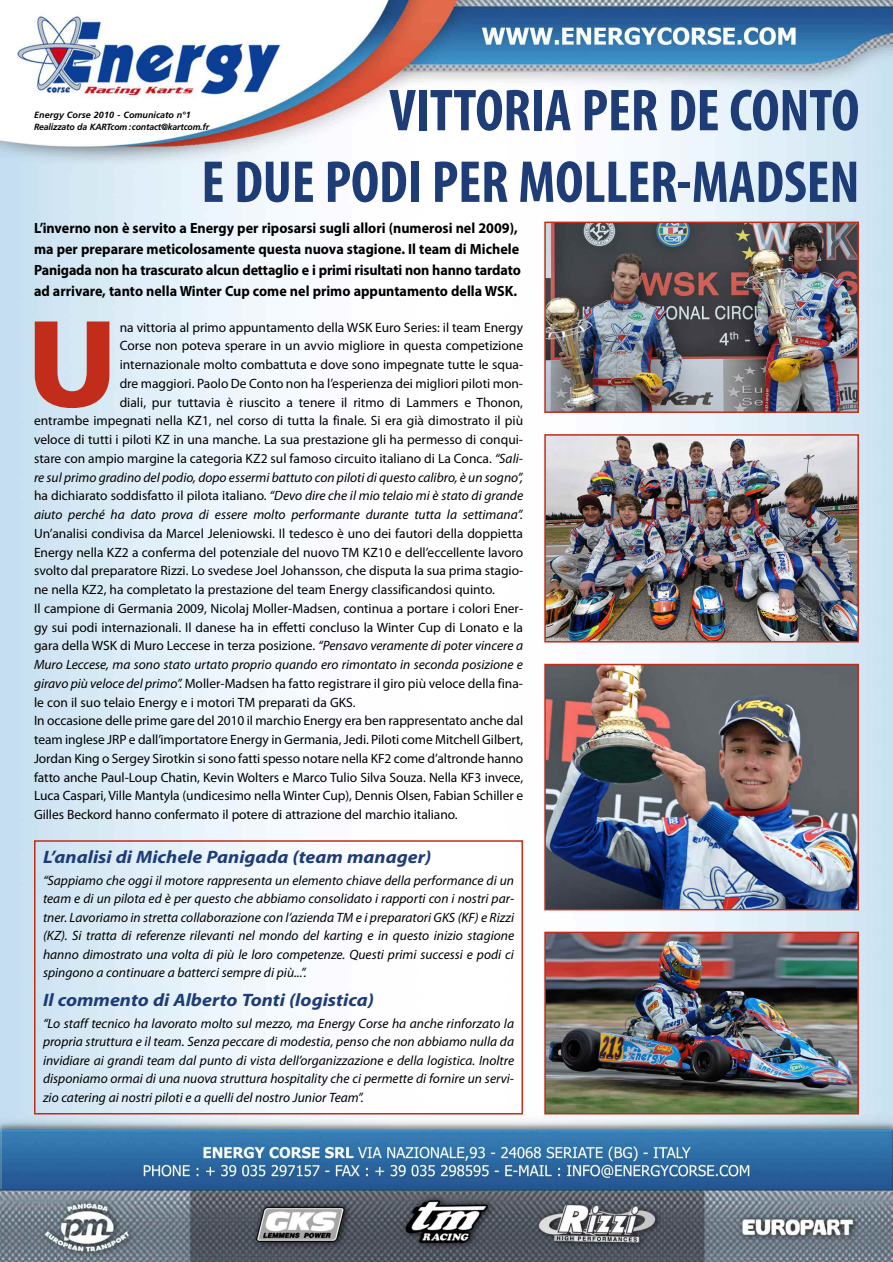
<style>
.page{position:relative;width:893px;height:1262px;background:#fff}
.page>*{position:absolute;margin:0;border:0;box-sizing:border-box;transform-origin:0 0}
.t1{font:900 121.95px "Frutiger";color:#c12c1b}
.t2{font:700 condensed 59.7px/71.6px "Myriad Pro";letter-spacing:-.005em;color:#1e3c76;text-align:right}
.t3{font:italic 700 18px "Myriad Pro";color:#1e3c76;scale:1.1 1}
.t4{font:700 14.85px/21px "Myriad Pro";color:#000;scale:.95 1}
.t5{font:13.5px/18.8px "Myriad Pro";color:#000;text-align:right}
.t6{font:italic 13.5px/18.5px "Myriad Pro";color:#000;text-align:justify}
.t7{font:italic 700 9px/12px "Frutiger";letter-spacing:-.015em;color:#000}
.s1{font-style:italic}
</style>
<div class="page">
<img style="left:0;top:0;width:892px;height:1262px">
<div style="left:34px;top:840px;width:489px;height:274px;border:2px solid #c12c1b"></div>
<img style="left:547px;top:225px;width:309px;height:185px">
<div style="left:544px;top:222px;width:315px;height:191px;border:2px solid #c12c1b"></div>
<img style="left:547px;top:437px;width:309px;height:203px">
<div style="left:544px;top:434px;width:315px;height:209px;border:2px solid #c12c1b"></div>
<img style="left:547px;top:667px;width:309px;height:240px">
<div style="left:544px;top:664px;width:315px;height:246px;border:2px solid #c12c1b"></div>
<img style="left:547px;top:935px;width:309px;height:176px">
<div style="left:544px;top:932px;width:315px;height:182px;border:2px solid #c12c1b"></div>
<h2 class="t2" style="left:201px;top:80px;width:660px">VITTORIA PER DE CONTO<br>E DUE PODI PER MOLLER-MADSEN</h2>
<p class="t7" style="left:34px;top:109px;width:177px">Energy Corse 2010 - Comunicato n°1<br>Realizzato da KARTcom : contact@kartcom.fr</p>
<p class="t4" style="left:34px;top:218px;width:514px">L’inverno non è servito a Energy per riposarsi sugli allori (numerosi nel 2009), ma per preparare meticolosamente questa nuova stagione. Il team di Michele Panigada non ha trascurato alcun dettaglio e i primi risultati non hanno tardato ad arrivare, tanto nella Winter Cup come nel primo appuntamento della WSK.</p>
<h1 class="t1" style="left:28px;top:315px;width:90px">U</h1>
<p class="t5" style="left:34px;top:319px;width:491px">na vittoria al primo appuntamento della WSK Euro Series: il team Energy<br>Corse non poteva sperare in un avvio migliore in questa competizione<br>internazionale molto combattuta e dove sono impegnate tutte le squa-<br>dre maggiori. Paolo De Conto non ha l’esperienza dei migliori piloti mon-<br>diali, pur tuttavia è riuscito a tenere il ritmo di Lammers e Thonon,<br>entrambe impegnati nella KZ1, nel corso di tutta la finale. Si era già dimostrato il più veloce di tutti i piloti KZ in una manche. La sua prestazione gli ha permesso di conqui&shy;stare con ampio margine la categoria KZ2 sul famoso circuito italiano di La Conca. <span class="s1">“Sali&shy;re sul primo gradino del podio, dopo essermi battuto con piloti di questo calibro, è un sogno”, </span>ha dichiarato soddisfatto il pilota italiano. <span class="s1">“Devo dire che il mio telaio mi è stato di grande aiuto perché ha dato prova di essere molto performante durante tutta la settimana”.</span></p>
<p class="t5" style="left:34px;top:525px;width:491px;text-align:left">Un’analisi condivisa da Marcel Jeleniowski. Il tedesco è uno dei fautori della doppietta Energy nella KZ2 a conferma del potenziale del nuovo TM KZ10 e dell’eccellente lavoro svolto dal preparatore Rizzi. Lo svedese Joel Johansson, che disputa la sua prima stagio&shy;ne nella KZ2, ha completato la prestazione del team Energy classificandosi quinto.<br>Il campione di Germania 2009, Nicolaj Moller-Madsen, continua a portare i colori Ener&shy;gy sui podi internazionali. Il danese ha in effetti concluso la Winter Cup di Lonato e la gara della WSK di Muro Leccese in terza posizione. <span class="s1">“Pensavo veramente di poter vincere a Muro Leccese, ma sono stato urtato proprio quando ero rimontato in seconda posizione e giravo più veloce del primo”.</span> Moller-Madsen ha fatto registrare il giro più veloce della fina&shy;le con il suo telaio Energy e i motori TM preparati da GKS.<br>In occasione delle prime gare del 2010 il marchio Energy era ben rappresentato anche dal team inglese JRP e dall’importatore Energy in Germania, Jedi. Piloti come Mitchell Gilbert, Jordan King o Sergey Sirotkin si sono fatti spesso notare nella KF2 come d’altronde hanno fatto anche Paul-Loup Chatin, Kevin Wolters e Marco Tulio Silva Souza. Nella KF3 invece, Luca Caspari, Ville Mantyla (undicesimo nella Winter Cup), Dennis Olsen, Fabian Schiller e Gilles Beckord hanno confermato il potere di attrazione del marchio italiano.</p>
<h3 class="t3" style="left:43px;top:851px;width:354px">L’analisi di Michele Panigada (team manager)</h3>
<p class="t6" style="left:43px;top:872px;width:473px">“Sappiamo che oggi il motore rappresenta un elemento chiave della performance di un team e di un pilota ed è per questo che abbiamo consolidato i rapporti con i nostri par&shy;tner. Lavoriamo in stretta collaborazione con l’azienda TM e i preparatori GKS (KF) e Rizzi (KZ). Si tratta di referenze rilevanti nel mondo del karting e in questo inizio stagione hanno dimostrato una volta di più le loro competenze. Questi primi successi e podi ci spingono a continuare a batterci sempre di più...”.</p>
<h3 class="t3" style="left:43px;top:994px;width:302px">Il commento di Alberto Tonti (logistica)</h3>
<p class="t6" style="left:43px;top:1015px;width:473px">“Lo staff tecnico ha lavorato molto sul mezzo, ma Energy Corse ha anche rinforzato la propria struttura e il team. Senza peccare di modestia, penso che non abbiamo nulla da invidiare ai grandi team dal punto di vista dell’organizzazione e della logistica. Inoltre disponiamo ormai di una nuova struttura hospitality che ci permette di fornire un servi&shy;zio catering ai nostri piloti e a quelli del nostro Junior Team”.</p>
</div>
